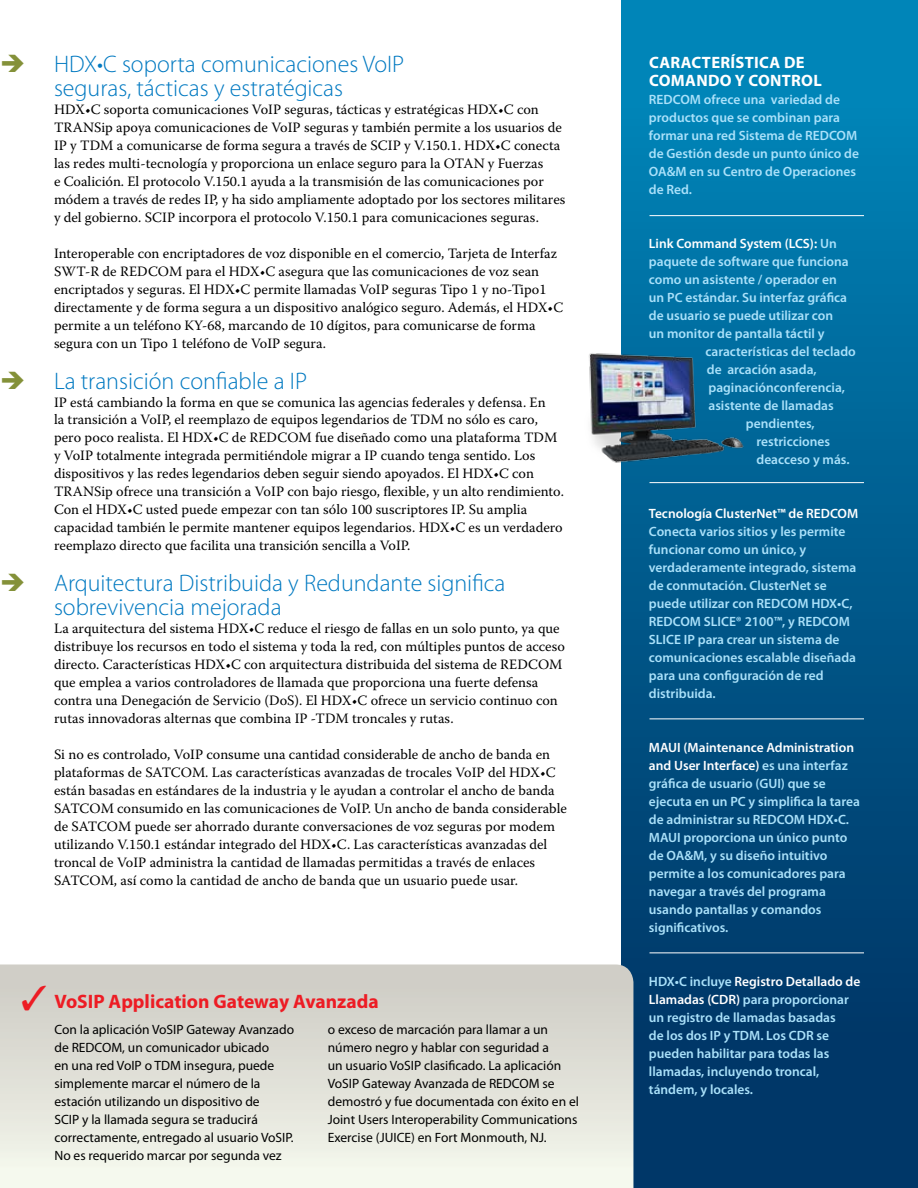
<style>
.page{position:relative;width:918px;height:1188px;background:#fff}
.page>*{position:absolute;margin:0;border:0;box-sizing:border-box;transform-origin:0 0}
.t1{font:300 24px/24px "Myriad Pro";color:#0079c1}
.t2{font:700 19.5px "Myriad Pro";color:#ed1c24}
.t3{font:700 16.5px/18px "Myriad Pro";letter-spacing:.02em;color:#fff;text-align:right}
.t4{font:14.25px/18px "Warnock Pro";color:#000}
.t5{font:600 13.5px/18px "Myriad Pro";color:#aae1fa}
.t6{font:13.5px/18px "Myriad Pro";color:#000}
.t7{font:600 13.5px "Myriad Pro";color:#fff}
.s1{color:#aae1fa}
.s2{color:#fff}
</style>
<div class="page">
<div style="left:621px;top:0;width:297px;height:1188px;background:linear-gradient(to bottom,#0089bc,#002d5d)"></div>
<img style="left:589px;top:345px;width:156px;height:125px">
<hr style="left:650px;top:215px;width:214px;height:1px;background:#fff">
<hr style="left:650px;top:482px;width:214px;height:1px;background:#fff">
<hr style="left:650px;top:718px;width:214px;height:1px;background:#fff">
<hr style="left:650px;top:952px;width:214px;height:1px;background:#fff">
<svg style="left:0;top:964px;width:633px;height:224px;background:#e0e1d8"></svg>
<svg style="left:22px;top:985px;width:24px;height:25px"></svg>
<h1 class="t1" style="left:54px;top:52px;width:352px">HDX•C soporta comunicaciones VoIP seguras, tácticas y estratégicas</h1>
<p class="t4" style="left:54px;top:100px;width:513px">HDX•C soporta comunicaciones VoIP seguras, tácticas y estratégicas HDX•C con TRANSip apoya comunicaciones de VoIP seguras y también permite a los usuarios de IP y TDM a comunicarse de forma segura a través de SCIP y V.150.1. HDX•C conecta las redes multi-tecnología y proporciona un enlace seguro para la OTAN y Fuerzas<br>e Coalición. El protocolo V.150.1 ayuda a la transmisión de las comunicaciones por módem a través de redes IP, y ha sido ampliamente adoptado por los sectores militares y del gobierno. SCIP incorpora el protocolo V.150.1 para comunicaciones seguras.</p>
<p class="t4" style="left:54px;top:244px;width:511px">Interoperable con encriptadores de voz disponible en el comercio, Tarjeta de Interfaz SWT-R de REDCOM para el HDX•C asegura que las comunicaciones de voz sean encriptados y seguras. El HDX•C permite llamadas VoIP seguras Tipo 1 y no-Tipo1 directamente y de forma segura a un dispositivo analógico seguro. Además, el HDX•C permite a un teléfono KY-68, marcando de 10 dígitos, para comunicarse de forma segura con un Tipo 1 teléfono de VoIP segura.</p>
<h1 class="t1" style="left:54px;top:369px;width:255px">La transición confiable a IP</h1>
<p class="t4" style="left:54px;top:393px;width:512px">IP está cambiando la forma en que se comunica las agencias federales y defensa. En<br>la transición a VoIP, el reemplazo de equipos legendarios de TDM no sólo es caro, pero poco realista. El HDX•C de REDCOM fue diseñado como una plataforma TDM y VoIP totalmente integrada permitiéndole migrar a IP cuando tenga sentido. Los dispositivos y las redes legendarios deben seguir siendo apoyados. El HDX•C con TRANSip ofrece una transición a VoIP con bajo riesgo, flexible, y un alto rendimiento.<br>Con el HDX•C usted puede empezar con tan sólo 100 suscriptores IP. Su amplia capacidad también le permite mantener equipos legendarios. HDX•C es un verdadero reemplazo directo que facilita una transición sencilla a VoIP.</p>
<h1 class="t1" style="left:54px;top:571px;width:453px">Arquitectura Distribuida y Redundante significa sobrevivencia mejorada</h1>
<p class="t4" style="left:54px;top:619px;width:512px">La arquitectura del sistema HDX•C reduce el riesgo de fallas en un solo punto, ya que distribuye los recursos en todo el sistema y toda la red, con múltiples puntos de acceso directo. Características HDX•C con arquitectura distribuida del sistema de REDCOM que emplea a varios controladores de llamada que proporciona una fuerte defensa contra una Denegación de Servicio (DoS). El HDX•C ofrece un servicio continuo con rutas innovadoras alternas que combina IP -TDM troncales y rutas.</p>
<p class="t4" style="left:54px;top:745px;width:514px">Si no es controlado, VoIP consume una cantidad considerable de ancho de banda en plataformas de SATCOM. Las características avanzadas de trocales VoIP del HDX•C están basadas en estándares de la industria y le ayudan a controlar el ancho de banda SATCOM consumido en las comunicaciones de VoIP. Un ancho de banda considerable de SATCOM puede ser ahorrado durante conversaciones de voz seguras por modem utilizando V.150.1 estándar integrado del HDX•C. Las características avanzadas del troncal de VoIP administra la cantidad de llamadas permitidas a través de enlaces SATCOM, así como la cantidad de ancho de banda que un usuario puede usar.</p>
<h2 class="t2" style="left:54px;top:991px;width:326px">VOSIP APPLICATION GATEWAY AVANZADA</h2>
<p class="t6" style="left:54px;top:1020px;width:241px">Con la aplicación VoSIP Gateway Avanzado de REDCOM, un comunicador ubicado<br>en una red VoIP o TDM insegura, puede simplemente marcar el número de la estación utilizando un dispositivo de<br>SCIP y la llamada segura se traducirá correctamente, entregado al usuario VoSIP.<br>No es requerido marcar por segunda vez</p>
<p class="t6" style="left:328px;top:1020px;width:253px">o exceso de marcación para llamar a un número negro y hablar con seguridad a<br>un usuario VoSIP clasificado. La aplicación VoSIP Gateway Avanzada de REDCOM se demostró y fue documentada con éxito en el Joint Users Interoperability Communications Exercise (JUICE) en Fort Monmouth, NJ.</p>
<p class="t3" style="left:649px;top:54px;width:146px">ÍSTICA DE<br>COMANDO Y CONTRO</p>
<p class="t3" style="left:649px;top:54px;width:53px">CARACTER</p>
<p class="t3" style="left:813px;top:72px;width:10px">L</p>
<p class="t5" style="left:649px;top:91px;width:212px">REDCOM ofrece una variedad de productos que se combinan para formar una red Sistema de REDCOM de Gestión desde un punto único de<br>OA&amp;M en su Centro de Operaciones de Red.</p>
<p class="t7" style="left:649px;top:236px;width:189px">Link Command System (LCS): <span class="s1">Un</span></p>
<p class="t5" style="left:649px;top:253px;width:201px">paquete de software que funciona</p>
<p class="t5" style="left:649px;top:271px;width:189px">como un asistente / operador en</p>
<p class="t5" style="left:649px;top:289px;width:200px">un PC estándar. Su interfaz gráfica</p>
<p class="t5" style="left:649px;top:307px;width:186px">de usuario se puede utilizar con</p>
<p class="t5" style="left:649px;top:325px;width:177px">un monitor de pantalla táctil y</p>
<p class="t5" style="left:705px;top:343px;width:152px">características del teclado</p>
<p class="t5" style="left:707px;top:361px;width:111px">de arcación asada,</p>
<p class="t5" style="left:708px;top:379px;width:138px">paginaciónconferencia,</p>
<p class="t5" style="left:708px;top:396px;width:127px">asistente de llamadas</p>
<p class="t5" style="left:746px;top:414px;width:70px">pendientes,</p>
<p class="t5" style="left:756px;top:432px;width:75px">restricciones</p>
<p class="t5" style="left:756px;top:450px;width:95px">deacceso y más.</p>
<p class="t7" style="left:649px;top:506px;width:211px">Tecnología ClusterNet™ de REDCOM</p>
<p class="t5" style="left:649px;top:522px;width:209px">Conecta varios sitios y les permite funcionar como un único, y verdaderamente integrado, sistema de conmutación. ClusterNet se puede utilizar con REDCOM HDX•C,<br>REDCOM SLICE® 2100™, y REDCOM<br>SLICE IP para crear un sistema de comunicaciones escalable diseñada para una configuración de red distribuida.</p>
<p class="t5" style="left:649px;top:738px;width:213px"><span class="s2">MAUI (Maintenance Administration and User Interface)</span> es una interfaz gráfica de usuario (GUI) que se ejecuta en un PC y simplifica la tarea de administrar su REDCOM HDX•C.<br>MAUI proporciona un único punto de OA&amp;M, y su diseño intuitivo permite a los comunicadores para navegar a través del programa usando pantallas y comandos significativos.</p>
<p class="t5" style="left:649px;top:972px;width:213px">HDX•C incluye <span class="s2">Registro Detallado de<br>Llamadas (CDR)</span> para proporcionar un registro de llamadas basadas<br>de los dos IP y TDM. Los CDR se pueden habilitar para todas las llamadas, incluyendo troncal, tándem, y locales.</p>
</div>
